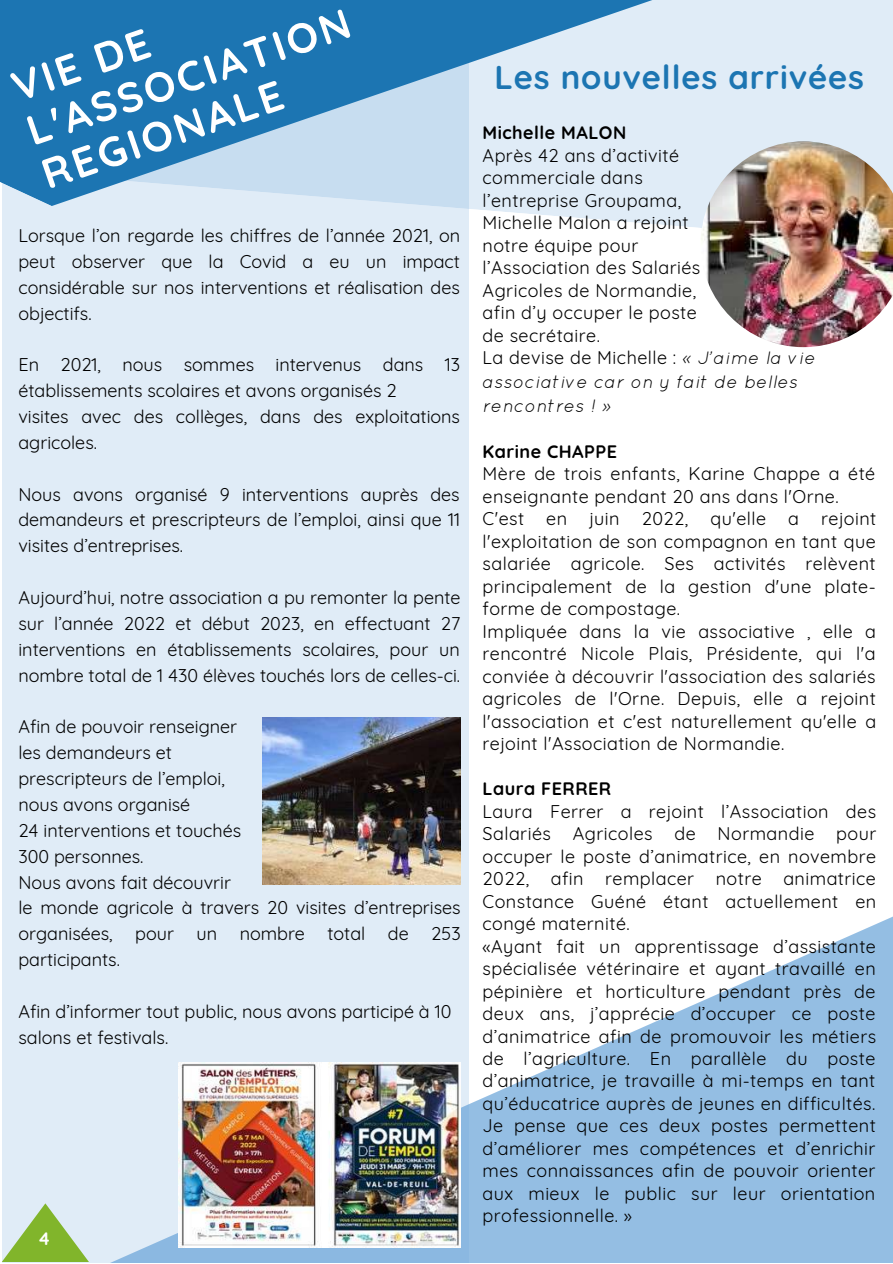
<style>
.page{position:relative;width:893px;height:1264px;background:#fff}
.page>*{position:absolute;margin:0;border:0;box-sizing:border-box;transform-origin:0 0}
.t1{font:700 42px/46px "Quicksand";color:#fff}
.t2{font:700 33px "Quicksand";letter-spacing:.025em;color:#1c75b2}
.t3{font:18px/22.5px "Quicksand";letter-spacing:.025em;color:#000;text-align:justify}
.t4{font:18px/25.8px "Quicksand";color:#000}
.t5{font:700 18px "Quicksand";letter-spacing:.025em;color:#000}
.t6{font:700 18px "Quicksand";color:#fffffe}
.s1{font-style:italic}
</style>
<div class="page">
<div style="left:2px;top:5px;width:466px;height:1257px;background:#e0ecf7"></div>
<svg style="left:440px;top:0;width:452px;height:251px;fill:#e0ecf7"></svg>
<svg style="left:0;top:0;width:679px;height:206px;fill:#1c75b2"></svg>
<svg style="left:112px;top:913px;width:780px;height:349px;fill:#94bee3"></svg>
<svg style="left:2px;top:1203px;width:87px;height:59px"></svg>
<img style="left:700px;top:141px;width:192px;height:206px">
<img style="left:262px;top:717px;width:198px;height:167px">
<img style="left:178px;top:1062px;width:282px;height:184px">
<h1 class="t1" style="left:5px;top:66px;width:341px;rotate:-19deg">VIE DE<br>L'ASSOCIATION<br>REGIONALE</h1>
<p class="t3" style="left:18px;top:222px;width:443px;line-height:25.8px">Lorsque l’on regarde les chiffres de l’année 2021, on peut observer que la Covid a eu un impact considérable sur nos interventions et réalisation des objectifs.</p>
<p class="t4" style="left:18px;top:351px;width:443px">En 2021, nous sommes intervenus dans 13 établissements scolaires et avons organisés 2<br>visites avec des collèges, dans des exploitations agricoles.</p>
<p class="t3" style="left:18px;top:481px;width:443px;line-height:25.8px">Nous avons organisé 9 interventions auprès des demandeurs et prescripteurs de l’emploi, ainsi que 11 visites d’entreprises.</p>
<p class="t3" style="left:18px;top:584px;width:443px;line-height:25.8px">Aujourd’hui, notre association a pu remonter la pente sur l’année 2022 et début 2023, en effectuant 27 interventions en établissements scolaires, pour un nombre total de 1 430 élèves touchés lors de celles-ci.</p>
<p class="t4" style="left:18px;top:713px;width:443px">Afin de pouvoir renseigner<br>les demandeurs et<br>prescripteurs de l’emploi,<br>nous avons organisé<br>24 interventions et touchés<br>300 personnes.<br>Nous avons fait découvrir<br>le monde agricole à travers 20 visites d’entreprises organisées,</p>
<p class="t3" style="left:135px;top:922px;width:40px">pour</p>
<p class="t3" style="left:196px;top:922px;width:22px">un</p>
<p class="t3" style="left:240px;top:922px;width:67px">nombre</p>
<p class="t3" style="left:327px;top:922px;width:39px">total</p>
<p class="t3" style="left:388px;top:922px;width:22px">de</p>
<p class="t3" style="left:431px;top:922px;width:31px">253</p>
<p class="t4" style="left:18px;top:946px;width:103px">participants.</p>
<p class="t4" style="left:18px;top:998px;width:434px">Afin d’informer tout public, nous avons participé à 10 salons et festivals.</p>
<p class="t6" style="left:38px;top:1226px;width:14px">4</p>
<h2 class="t2" style="left:494px;top:56px;width:371px">Les nouvelles arrivées</h2>
<p class="t5" style="left:482px;top:121px;width:145px">Michelle MALON</p>
<p class="t3" style="left:482px;top:144px;width:334px;text-align:left">Après 42 ans d’activité<br>commerciale dans<br>l’entreprise Groupama,<br>Michelle Malon a rejoint<br>notre équipe pour<br>l’Association des Salariés<br>Agricoles de Normandie,<br>afin d’y occuper le poste<br>de secrétaire.<br>La devise de Michelle : <span class="s1">« J’aime la vie associative car on y fait de belles rencontres ! »</span></p>
<p class="t5" style="left:482px;top:439px;width:136px">Karine CHAPPE</p>
<p class="t3" style="left:482px;top:462px;width:395px;text-align:left">Mère de trois enfants, Karine Chappe a été enseignante pendant 20 ans dans l'Orne.<br>C'est en juin 2022, qu'elle a rejoint l'exploitation de son compagnon en tant que salariée agricole. Ses activités relèvent principalement de la gestion d'une plate&shy;forme de compostage.<br>Impliquée dans la vie associative , elle a rencontré Nicole Plais, Présidente, qui l'a conviée à découvrir l'association des salariés agricoles de l'Orne. Depuis, elle a rejoint l'association et c'est naturellement qu'elle a rejoint l'Association de Normandie.</p>
<p class="t5" style="left:482px;top:777px;width:130px">Laura FERRER</p>
<p class="t3" style="left:482px;top:799px;width:395px;text-align:left">Laura Ferrer a rejoint l’Association des Salariés Agricoles de Normandie pour occuper le poste d’animatrice, en novembre 2022, afin remplacer notre animatrice Constance Guéné étant actuellement en congé maternité.<br>«Ayant fait un apprentissage d’assistante spécialisée vétérinaire et ayant travaillé en pépinière et horticulture pendant près de deux ans, j’apprécie d’occuper ce poste d’animatrice afin de promouvoir les métiers de l’agriculture. En parallèle du poste d’animatrice, je travaille à mi-temps en tant qu’éducatrice auprès de jeunes en difficultés.<br>Je pense que ces deux postes permettent d’améliorer mes compétences et d’enrichir mes connaissances afin de pouvoir orienter aux mieux le public sur leur orientation professionnelle. »</p>
</div>
